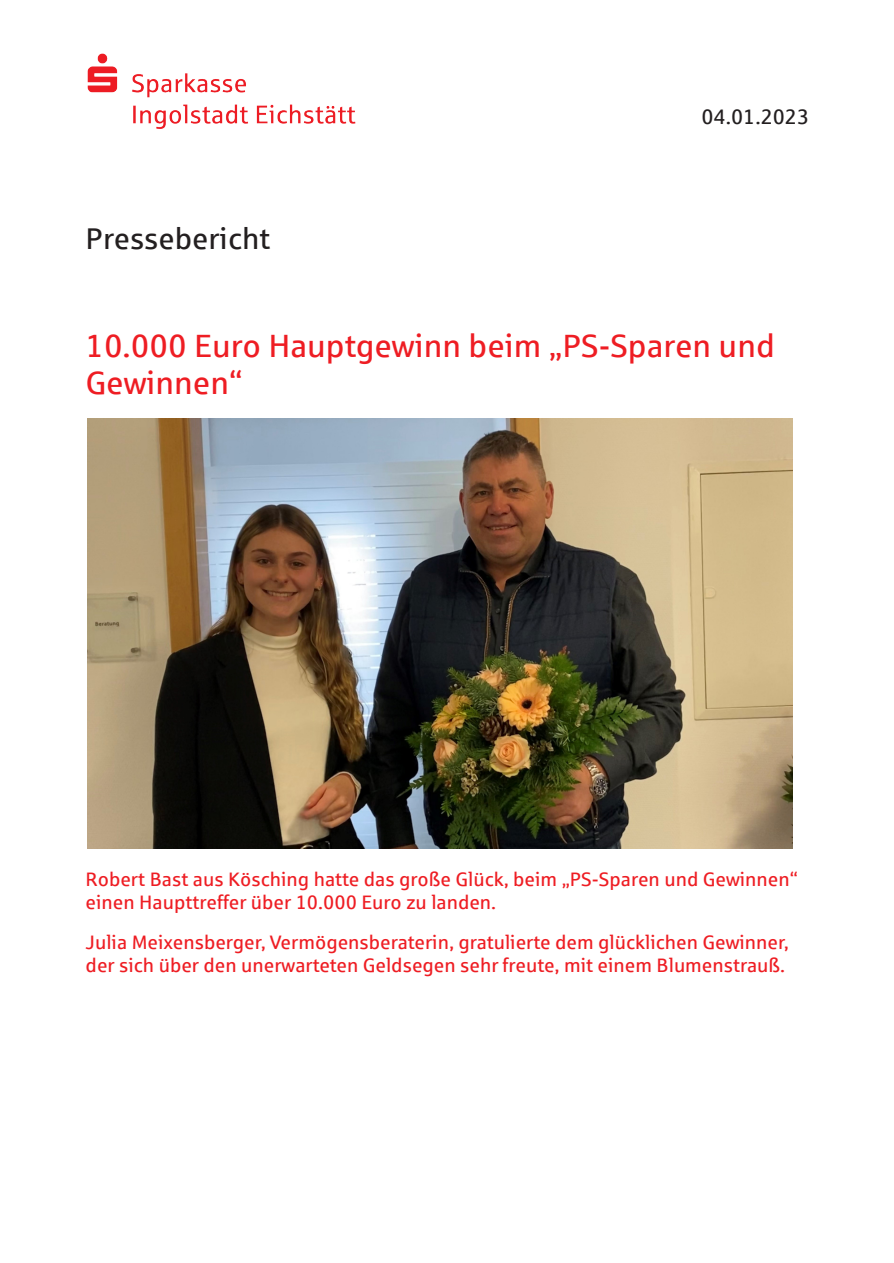
<style>
.page{position:relative;width:894px;height:1263px;background:#fff}
.page>*{position:absolute;margin:0;border:0;box-sizing:border-box;transform-origin:0 0}
.t1{font:32.25px/36.8px "Sparkasse Rg";color:#ee1d23}
.t2{font:30px "Sparkasse Rg";color:#231f20}
.t3{font:21px "Sparkasse Rg";color:#231f20}
.t4{font:19.5px/22.5px "Sparkasse Rg";color:#ee1d23}
</style>
<div class="page">
<img style="left:88px;top:53px;width:268px;height:75px">
<img style="left:87px;top:419px;width:705px;height:430px">
<h2 class="t2" style="left:86px;top:227px;width:186px">Pressebericht</h2>
<p class="t3" style="left:701px;top:108px;width:109px">04.01.2023</p>
<h1 class="t1" style="left:85px;top:330px;width:690px">10.000 Euro Hauptgewinn beim „PS-Sparen und<br>Gewinnen“</h1>
<p class="t4" style="left:86px;top:869px;width:713px">Robert Bast aus Kösching hatte das große Glück, beim „PS-Sparen und Gewinnen“ einen Haupttreffer über 10.000 Euro zu landen.</p>
<p class="t4" style="left:86px;top:932px;width:704px">Julia Meixensberger, Vermögensberaterin, gratulierte dem glücklichen Gewinner, der sich über den unerwarteten Geldsegen sehr freute, mit einem Blumenstrauß.</p>
</div>
